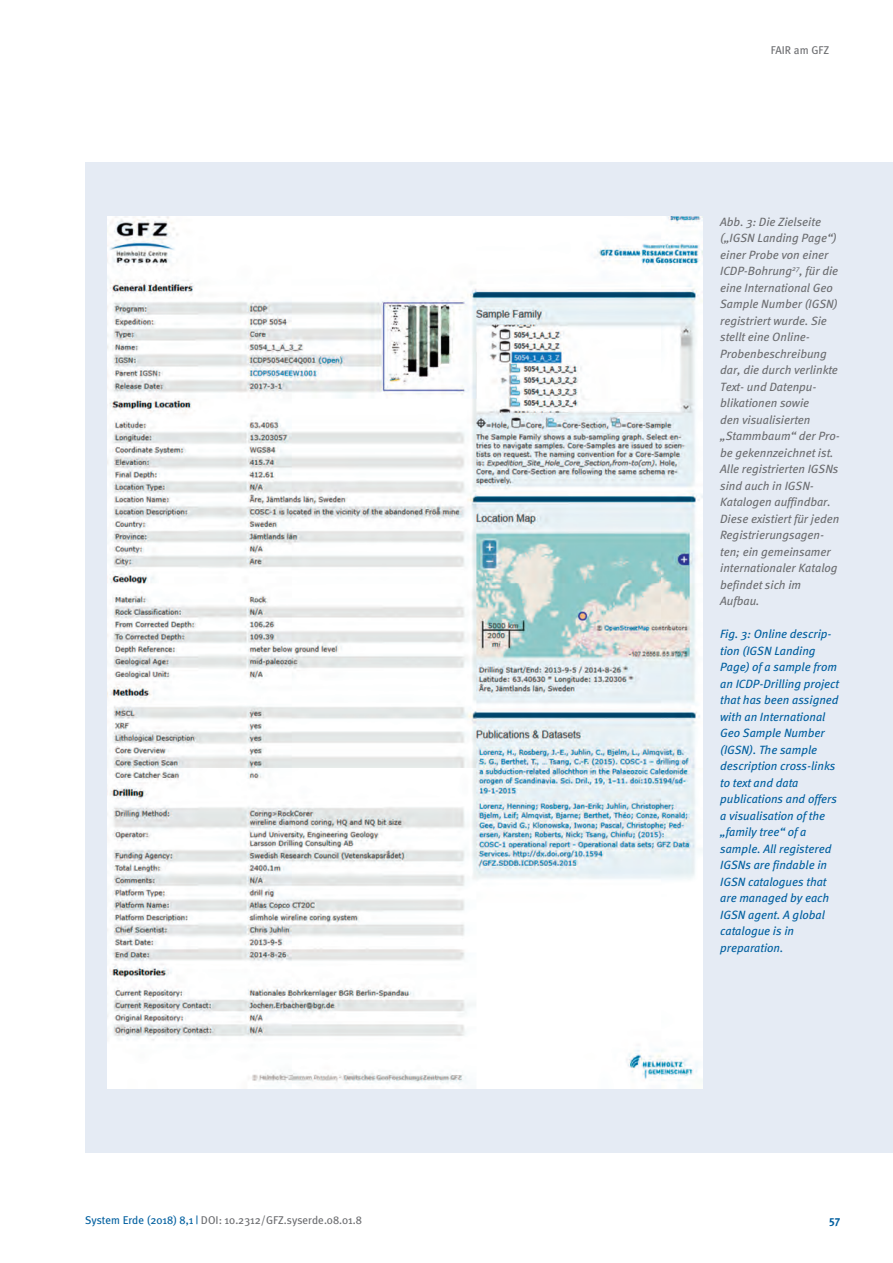
<style>
.page{position:relative;width:893px;height:1263px;background:#fff}
.page>*{position:absolute;margin:0;border:0;box-sizing:border-box;transform-origin:0 0}
.t1{font:italic 12px/16.5px "Meta";color:#6c6d70}
.t2{font:italic 12px/16.5px "Meta";color:#005f9f}
.t3{font:11.25px "Meta Plus";color:#6c6d70}
.t4{font:11.25px "Meta";color:#6c6d70}
.t5{font:700 11.25px "Meta";color:#005f9f}
.s1{color:#005f9f}
</style>
<div class="page">
<div style="left:85px;top:162px;width:808px;height:990px;background:#e5ebf4"></div>
<img style="left:107px;top:216px;width:595px;height:873px">
<p class="t4" style="left:771px;top:43px;width:60px">FAIR am GFZ</p>
<p class="t1" style="left:720px;top:213px;width:121px">Abb. 3: Die Zielseite („IGSN Landing Page“) einer Probe von einer<br>ICDP-Bohrung<sup>27</sup>, für die eine International Geo<br>Sample Number (IGSN) registriert wurde. Sie stellt eine Online-<br>Probenbeschreibung dar, die durch verlinkte<br>Text- und Datenpu&shy;blikationen sowie<br>den visualisierten „Stammbaum“ der Pro&shy;be gekennzeichnet ist.<br>Alle registrierten IGSNs sind auch in IGSN-<br>Katalogen auffindbar.<br>Diese existiert für jeden<br>Registrierungsagen&shy;ten; ein gemeinsamer internationaler Katalog befindet sich im<br>Aufbau.</p>
<p class="t2" style="left:720px;top:625px;width:120px">Fig. 3: Online descrip&shy;tion (IGSN Landing<br>Page) of a sample from an ICDP-Drilling project that has been assigned with an International<br>Geo Sample Number (IGSN). The sample description cross-links to text and data publications and offers a visualisation of the „family tree“ of a sample. All registered<br>IGSNs are findable in<br>IGSN catalogues that are managed by each<br>IGSN agent. A global catalogue is in preparation.</p>
<p class="t3" style="left:85px;top:1214px;width:279px"><span class="s1">System Erde (2018) 8,1 |</span> DOI: 10.2312/GFZ.syserde.08.01.8</p>
<p class="t5" style="left:829px;top:1213px;width:13px">57</p>
</div>
